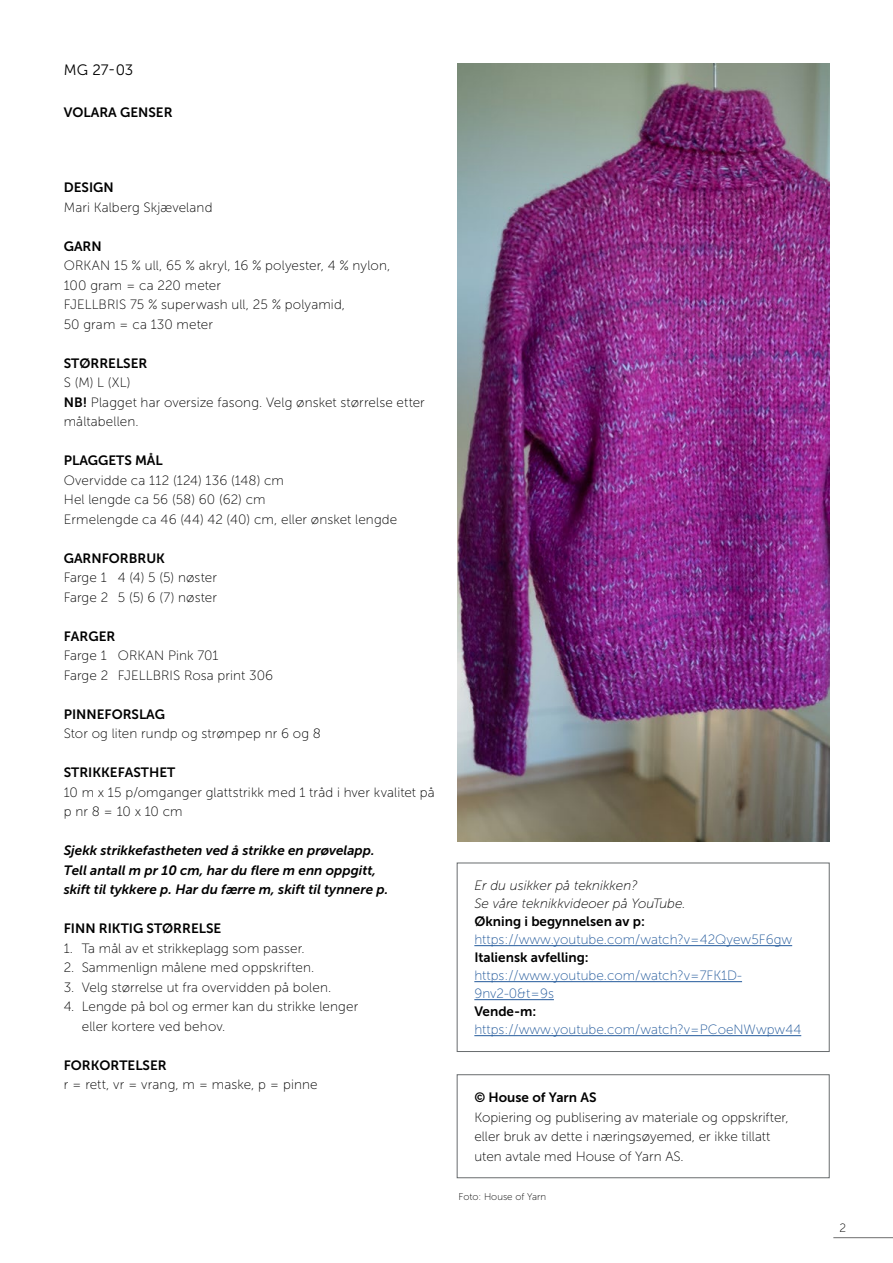
<style>
.page{position:relative;width:893px;height:1263px;background:#fff}
.page>*{position:absolute;margin:0;border:0;box-sizing:border-box;transform-origin:0 0}
.t1{font:15px "Museo Sans 300";color:#000}
.Faktatekst{font:13.5px/19.5px "Museo Sans 100";letter-spacing:.005em;color:#000}
.Faktatekst-2{font:13.5px "Museo Sans 700";color:#000}
.t2{font:13.5px/18px "Museo Sans 100";color:#22599b}
.Faktatekst-3{font:italic 13.5px "Museo Sans 700";color:#000}
.t3{font:italic 13.5px "Museo Sans 100";color:#000}
.t4{font:12px "Museo Sans 100";color:#000}
.t5{font:9.75px "Museo Sans 100";color:#000}
.s1{font-family:"Museo Sans 700"}
</style>
<div class="page">
<hr style="left:833px;top:1237px;width:60px;height:1px;background:#6e6e6e">
<img style="left:457px;top:64px;width:372px;height:777px">
<div style="left:457px;top:1074px;width:372px;height:104px;border:1px solid #686c6e"></div>
<hr style="left:474px;top:945px;width:318px;height:1px;background:#22599b">
<hr style="left:474px;top:981px;width:268px;height:1px;background:#22599b">
<hr style="left:474px;top:999px;width:80px;height:1px;background:#22599b">
<hr style="left:474px;top:1035px;width:327px;height:1px;background:#22599b">
<div style="left:457px;top:863px;width:372px;height:189px;border:1px solid #686c6e"></div>
<p class="t1" style="left:64px;top:62px;width:71px">MG 27-03</p>
<p class="Faktatekst-2" style="left:64px;top:105px;width:110px">VOLARA GENSER</p>
<p class="Faktatekst-2" style="left:64px;top:180px;width:51px">DESIGN</p>
<p class="Faktatekst" style="left:64px;top:197px;width:150px">Mari Kalberg Skjæveland</p>
<p class="Faktatekst-2" style="left:64px;top:239px;width:40px">GARN</p>
<p class="Faktatekst" style="left:64px;top:256px;width:328px">ORKAN 15 % ull, 65 % akryl, 16 % polyester, 4 % nylon,</p>
<p class="Faktatekst" style="left:64px;top:275px;width:159px">100 gram = ca 220 meter</p>
<p class="Faktatekst" style="left:64px;top:295px;width:283px">FJELLBRIS 75 % superwash ull, 25 % polyamid,</p>
<p class="Faktatekst" style="left:64px;top:314px;width:151px">50 gram = ca 130 meter</p>
<p class="Faktatekst-2" style="left:64px;top:356px;width:85px">STØRRELSER</p>
<p class="Faktatekst" style="left:64px;top:373px;width:68px">S (M) L (XL)</p>
<p class="Faktatekst" style="left:64px;top:392px;width:363px"><span class="s1">NB!</span> Plagget har oversize fasong. Velg ønsket størrelse etter måltabellen.</p>
<p class="Faktatekst-2" style="left:64px;top:453px;width:101px">PLAGGETS MÅL</p>
<p class="Faktatekst" style="left:64px;top:470px;width:222px">Overvidde ca 112 (124) 136 (148) cm</p>
<p class="Faktatekst" style="left:64px;top:490px;width:203px">Hel lengde ca 56 (58) 60 (62) cm</p>
<p class="Faktatekst" style="left:64px;top:509px;width:335px">Ermelengde ca 46 (44) 42 (40) cm, eller ønsket lengde</p>
<p class="Faktatekst-2" style="left:64px;top:551px;width:103px">GARNFORBRUK</p>
<p class="Faktatekst" style="left:64px;top:568px;width:155px">Farge 1 4 (4) 5 (5) nøster</p>
<p class="Faktatekst" style="left:64px;top:587px;width:155px">Farge 2 5 (5) 6 (7) nøster</p>
<p class="Faktatekst-2" style="left:64px;top:629px;width:53px">FARGER</p>
<p class="Faktatekst" style="left:64px;top:646px;width:156px">Farge 1 ORKAN Pink 701</p>
<p class="Faktatekst" style="left:64px;top:665px;width:211px">Farge 2 FJELLBRIS Rosa print 306</p>
<p class="Faktatekst-2" style="left:64px;top:707px;width:103px">PINNEFORSLAG</p>
<p class="Faktatekst" style="left:64px;top:724px;width:259px">Stor og liten rundp og strømpep nr 6 og 8</p>
<p class="Faktatekst-2" style="left:64px;top:765px;width:113px">STRIKKEFASTHET</p>
<p class="Faktatekst" style="left:64px;top:782px;width:372px">10 m x 15 p/omganger glattstrikk med 1 tråd i hver kvalitet på p nr 8 = 10 x 10 cm</p>
<p class="Faktatekst-3" style="left:64px;top:843px;width:312px">Sjekk strikkefastheten ved å strikke en prøvelapp.</p>
<p class="Faktatekst-3" style="left:64px;top:863px;width:314px">Tell antall m pr 10 cm, har du flere m enn oppgitt,</p>
<p class="Faktatekst-3" style="left:64px;top:882px;width:326px">skift til tykkere p. Har du færre m, skift til tynnere p.</p>
<p class="Faktatekst-2" style="left:64px;top:921px;width:159px">FINN RIKTIG STØRRELSE</p>
<p class="Faktatekst" style="left:64px;top:938px;width:243px">1. Ta mål av et strikkeplagg som passer.</p>
<p class="Faktatekst" style="left:64px;top:958px;width:252px">2. Sammenlign målene med oppskriften.</p>
<p class="Faktatekst" style="left:64px;top:977px;width:269px">3. Velg størrelse ut fra overvidden på bolen.</p>
<p class="Faktatekst" style="left:64px;top:997px;width:296px">4. Lengde på bol og ermer kan du strikke lenger</p>
<p class="Faktatekst" style="left:82px;top:1016px;width:145px">eller kortere ved behov.</p>
<p class="Faktatekst-2" style="left:64px;top:1058px;width:104px">FORKORTELSER</p>
<p class="Faktatekst" style="left:64px;top:1075px;width:255px">r = rett, vr = vrang, m = maske, p = pinne</p>
<p class="t3" style="left:474px;top:878px;width:165px">Er du usikker på teknikken?</p>
<p class="t3" style="left:474px;top:896px;width:213px">Se våre teknikkvideoer på YouTube.</p>
<p class="Faktatekst-2" style="left:474px;top:914px;width:172px">Økning i begynnelsen av p:</p>
<p class="t2" style="left:474px;top:931px;width:319px">https://www.youtube.com/watch?v=42Qyew5F6gw</p>
<p class="Faktatekst-2" style="left:474px;top:950px;width:116px">Italiensk avfelling:</p>
<p class="t2" style="left:474px;top:967px;width:269px">https://www.youtube.com/watch?v=7FK1D-<br>9nv2-0&amp;t=9s</p>
<p class="Faktatekst-2" style="left:474px;top:1004px;width:64px">Vende-m:</p>
<p class="t2" style="left:474px;top:1021px;width:328px">https://www.youtube.com/watch?v=PCoeNWwpw44</p>
<p class="Faktatekst-2" style="left:474px;top:1090px;width:124px">© House of Yarn AS</p>
<p class="Faktatekst" style="left:474px;top:1107px;width:316px">Kopiering og publisering av materiale og oppskrifter,</p>
<p class="Faktatekst" style="left:474px;top:1127px;width:298px">eller bruk av dette i næringsøyemed, er ikke tillatt</p>
<p class="Faktatekst" style="left:474px;top:1146px;width:211px">uten avtale med House of Yarn AS.</p>
<p class="t5" style="left:458px;top:1191px;width:89px">Foto: House of Yarn</p>
<p class="t4" style="left:839px;top:1221px;width:8px">2</p>
</div>
